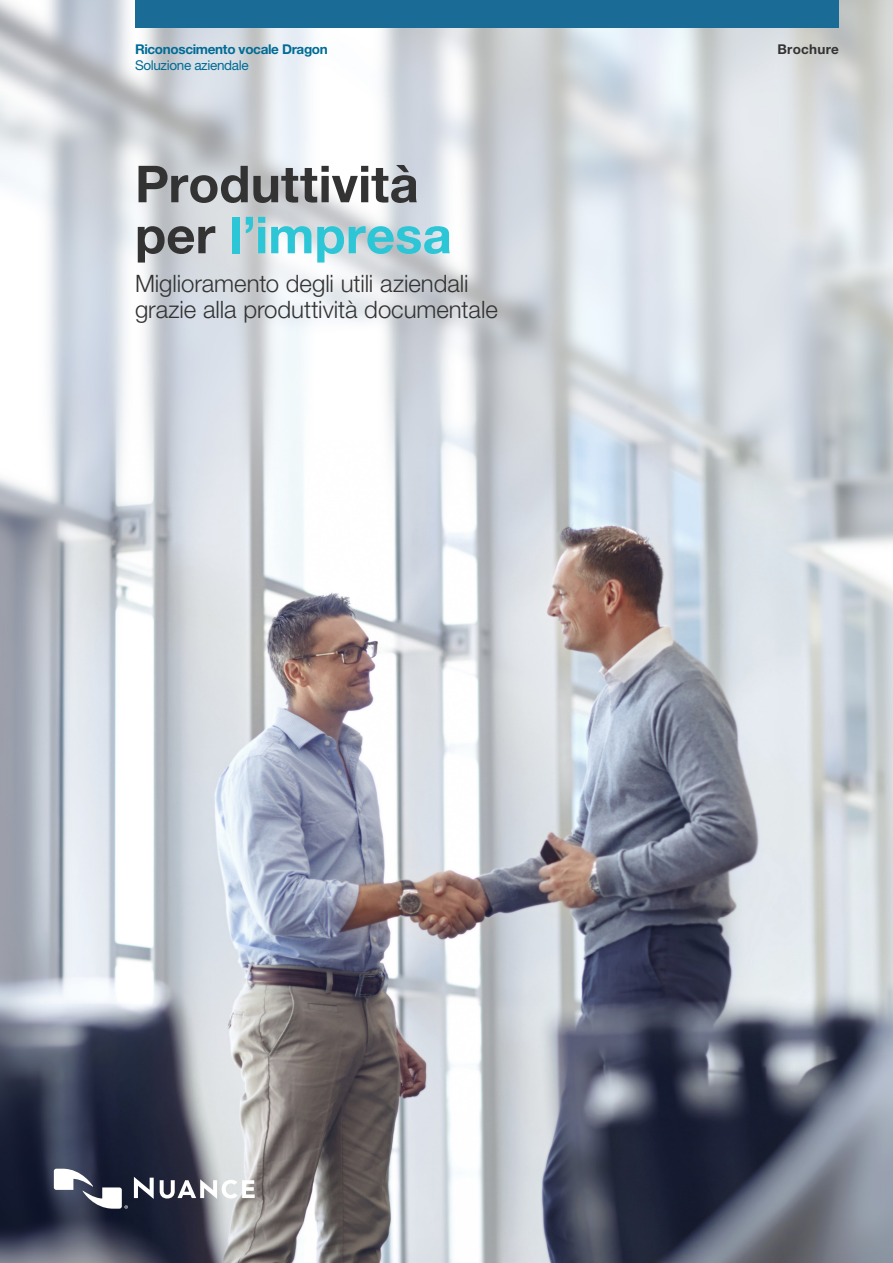
<style>
.page{position:relative;width:893px;height:1263px;background:#fff}
.page>*{position:absolute;margin:0;border:0;box-sizing:border-box;transform-origin:0 0}
.t1{font:700 51px/51px "Helvetica Neue LT Pro";color:#333}
.t2{font:300 24px/25.5px "Helvetica Neue LT Pro";letter-spacing:-.005em;color:#333}
.t3{font:700 13.5px "Helvetica Neue LT Pro";letter-spacing:-.025em;color:#006b95}
.t4{font:13.5px "Helvetica Neue LT Pro";letter-spacing:-.025em;color:#006b95}
.t5{font:700 13.5px "Helvetica Neue LT Pro";letter-spacing:.02em;color:#333}
.s1{color:#2dc6d6}
</style>
<div class="page">
<img style="left:0;top:0;width:893px;height:1263px">
<svg style="left:134px;top:1177px;width:20px;height:22px"></svg>
<svg style="left:160px;top:1179px;width:95px;height:20px"></svg>
<svg style="left:54px;top:1169px;width:74px;height:40px"></svg>
<div style="left:135px;top:0;width:704px;height:27px;background:#1a6b96"></div>
<p class="t3" style="left:135px;top:41px;width:194px">Riconoscimento vocale Dragon</p>
<p class="t4" style="left:135px;top:57px;width:115px">Soluzione aziendale</p>
<h1 class="t1" style="left:135px;top:157px;width:318px">Produttività per <span class="s1">l’impresa</span></h1>
<p class="t2" style="left:135px;top:270px;width:364px">Miglioramento degli utili aziendali grazie alla produttività documentale</p>
<p class="t5" style="left:777px;top:41px;width:63px">Brochure</p>
</div>
